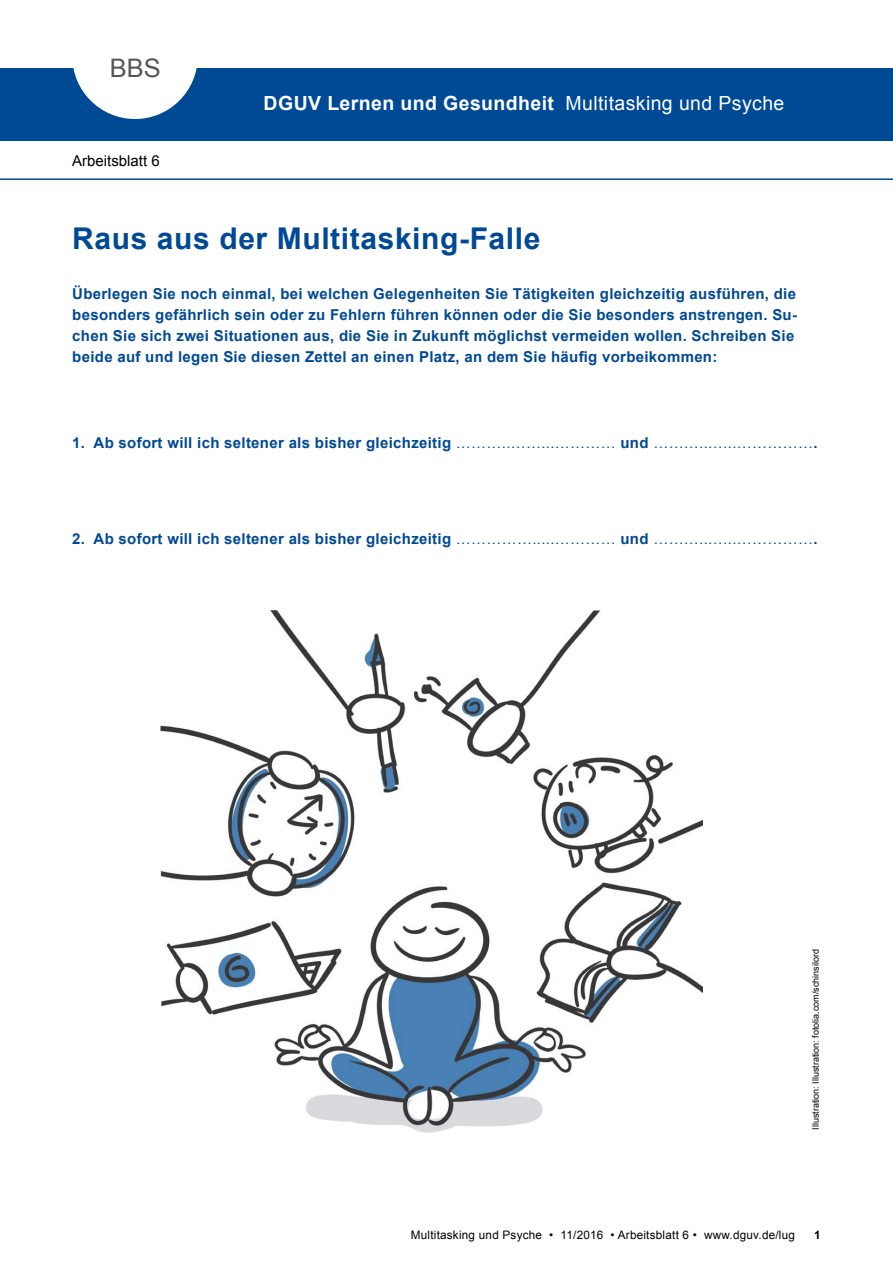
<style>
.page{position:relative;width:893px;height:1263px;background:#fff}
.page>*{position:absolute;margin:0;border:0;box-sizing:border-box;transform-origin:0 0}
.t1{font:700 30px "Arial";letter-spacing:.02em;color:#004994}
.t2{font:25.5px "Arial";color:#555}
.t3{font:700 19.5px "Arial";letter-spacing:.02em;color:#fff}
.t4{font:19.5px "Arial";letter-spacing:.02em;color:#fff}
.t5{font:700 15px/21px "Arial";letter-spacing:.02em;color:#004994}
.t6{font:15px "Arial";color:#000}
.t7{font:11.7px "Arial";letter-spacing:.02em;color:#000}
.t8{font:700 11.7px "Arial";color:#000}
.t9{font:9px "Arial";color:#000}
.s1{font-weight:400;color:#00529c}
</style>
<div class="page">
<div style="left:0;top:68px;width:893px;height:72px;background:#004994"></div>
<svg style="left:73px;top:68px;width:124px;height:51px"></svg>
<hr style="left:0;top:178px;width:893px;height:2px;background:#004994">
<img style="left:160px;top:610px;width:543px;height:523px">
<h2 class="t2" style="left:110px;top:51px;width:53px">BBS</h2>
<p class="t6" style="left:72px;top:151px;width:89px">Arbeitsblatt 6</p>
<h3 class="t3" style="left:264px;top:90px;width:292px">DGUV Lernen und Gesundheit</h3>
<h3 class="t4" style="left:566px;top:90px;width:220px">Multitasking und Psyche</h3>
<h1 class="t1" style="left:72px;top:218px;width:470px">Raus aus der Multitasking-Falle</h1>
<p class="t5" style="left:72px;top:284px;width:726px">Überlegen Sie noch einmal, bei welchen Gelegenheiten Sie Tätigkeiten gleichzeitig ausführen, die besonders gefährlich sein oder zu Fehlern führen können oder die Sie besonders anstrengen. Su&shy;chen Sie sich zwei Situationen aus, die Sie in Zukunft möglichst vermeiden wollen. Schreiben Sie beide auf und legen Sie diesen Zettel an einen Platz, an dem Sie häufig vorbeikommen:</p>
<p class="t5" style="left:72px;top:432px;width:747px">1. Ab sofort will ich seltener als bisher gleichzeitig <span class="s1">………..……...…………</span> und <span class="s1">………...…..……………</span>.</p>
<p class="t5" style="left:72px;top:528px;width:747px">2. Ab sofort will ich seltener als bisher gleichzeitig <span class="s1">…………….....…………</span> und <span class="s1">………...…..……………</span>.</p>
<p class="t9" style="left:810px;top:1130px;width:182px;rotate:-90deg">Illustration: Illustration: fotolia.com/schinsilord</p>
<p class="t7" style="left:411px;top:1228px;width:386px">Multitasking und Psyche • 11/2016 • Arbeitsblatt 6 • www.dguv.de/lug</p>
<p class="t8" style="left:814px;top:1227px;width:8px">1</p>
</div>
